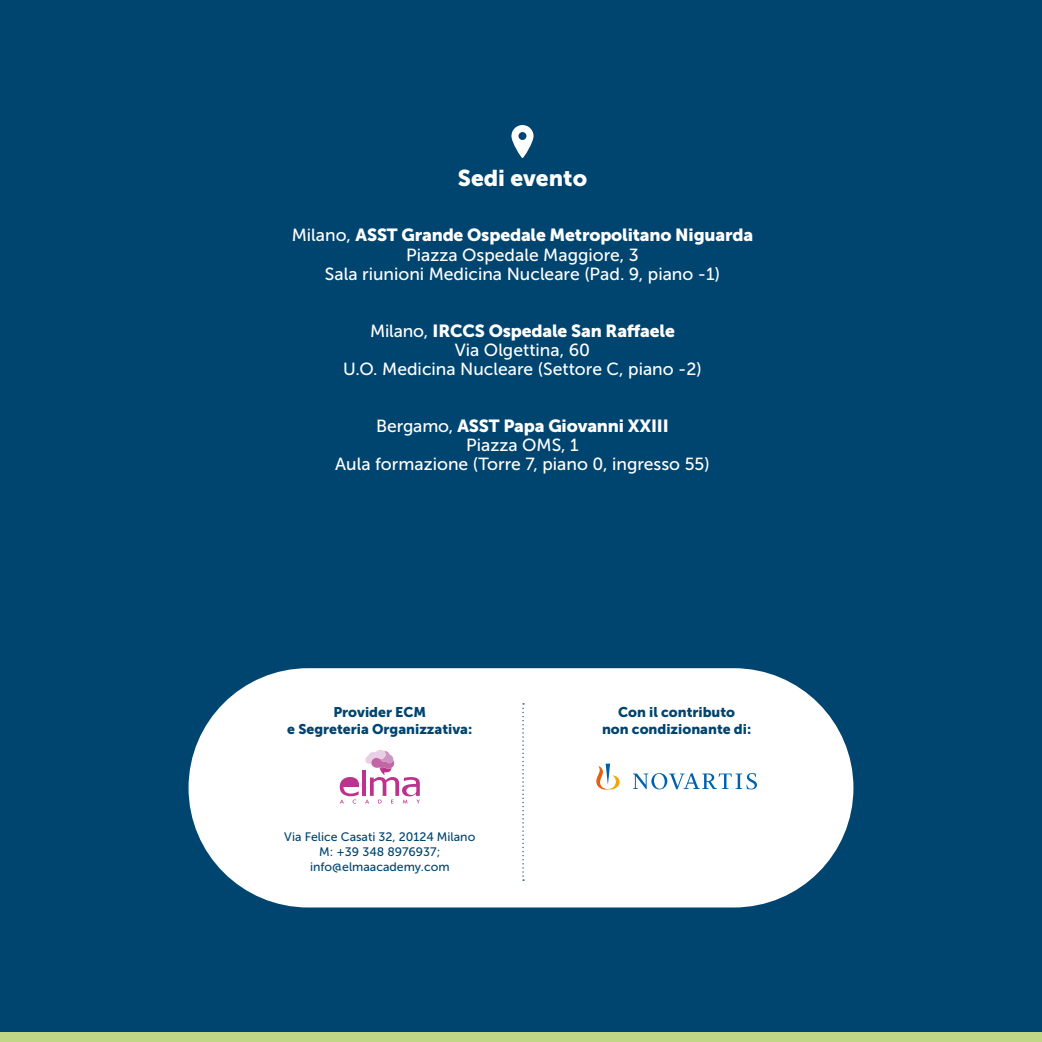
<style>
.page{position:relative;width:1042px;height:1042px;background:#00456f}
.page>*{position:absolute;margin:0;border:0;box-sizing:border-box;transform-origin:0 0}
.t1{font:22.75px "Museo Sans 900";color:#fff}
.t2{font:17.5px/19.2px "Museo Sans 500";color:#fff;text-align:center}
.t3{font:17.5px "Museo Sans 900";letter-spacing:-.01em;color:#fff}
.t4{font:14px/16.8px "Museo Sans 900";color:#00456f;text-align:center}
.t5{font:12.25px/14.7px "Museo Sans 500";color:#00456f;text-align:center}
.s1{font-family:"Museo Sans 500"}
</style>
<div class="page">
<div style="left:0;top:1032px;width:1042px;height:10px;background:#c0d786"></div>
<svg style="left:511px;top:125px;width:22px;height:33px"></svg>
<div style="left:189px;top:668px;width:664px;height:239px;background:#fff;border-radius:120px"></div>
<svg style="left:522px;top:703px;width:2px;height:178px"></svg>
<svg style="left:596px;top:763px;width:161px;height:26px"></svg>
<hr style="left:362px;top:770px;width:4px;height:26px;background:#ba338c">
<svg style="left:340px;top:777px;width:19px;height:26px"></svg>
<svg style="left:365px;top:750px;width:55px;height:53px"></svg>
<h1 class="t1" style="left:458px;top:166px;width:131px">Sedi evento</h1>
<p class="t3" style="left:292px;top:225px;width:463px"><span class="s1">Milano,</span> ASST Grande Ospedale Metropolitano Niguarda</p>
<p class="t2" style="left:325px;top:245px;width:397px">Piazza Ospedale Maggiore, 3<br>Sala riunioni Medicina Nucleare (Pad. 9, piano -1)</p>
<p class="t3" style="left:370px;top:320px;width:306px"><span class="s1">Milano,</span> IRCCS Ospedale San Raffaele</p>
<p class="t2" style="left:343px;top:340px;width:360px">Via Olgettina, 60<br>U.O. Medicina Nucleare (Settore C, piano -2)</p>
<p class="t3" style="left:376px;top:416px;width:294px"><span class="s1">Bergamo,</span> ASST Papa Giovanni XXIII</p>
<p class="t2" style="left:335px;top:435px;width:376px">Piazza OMS, 1<br>Aula formazione (Torre 7, piano 0, ingresso 55)</p>
<p class="t4" style="left:287px;top:703px;width:186px">Provider ECM<br>e Segreteria Organizzativa:</p>
<p class="t5" style="left:284px;top:830px;width:192px">Via Felice Casati 32, 20124 Milano<br>M: +39 348 8976937; info@elmaacademy.com</p>
<p class="t4" style="left:602px;top:703px;width:151px">Con il contributo<br>non condizionante di:</p>
</div>
